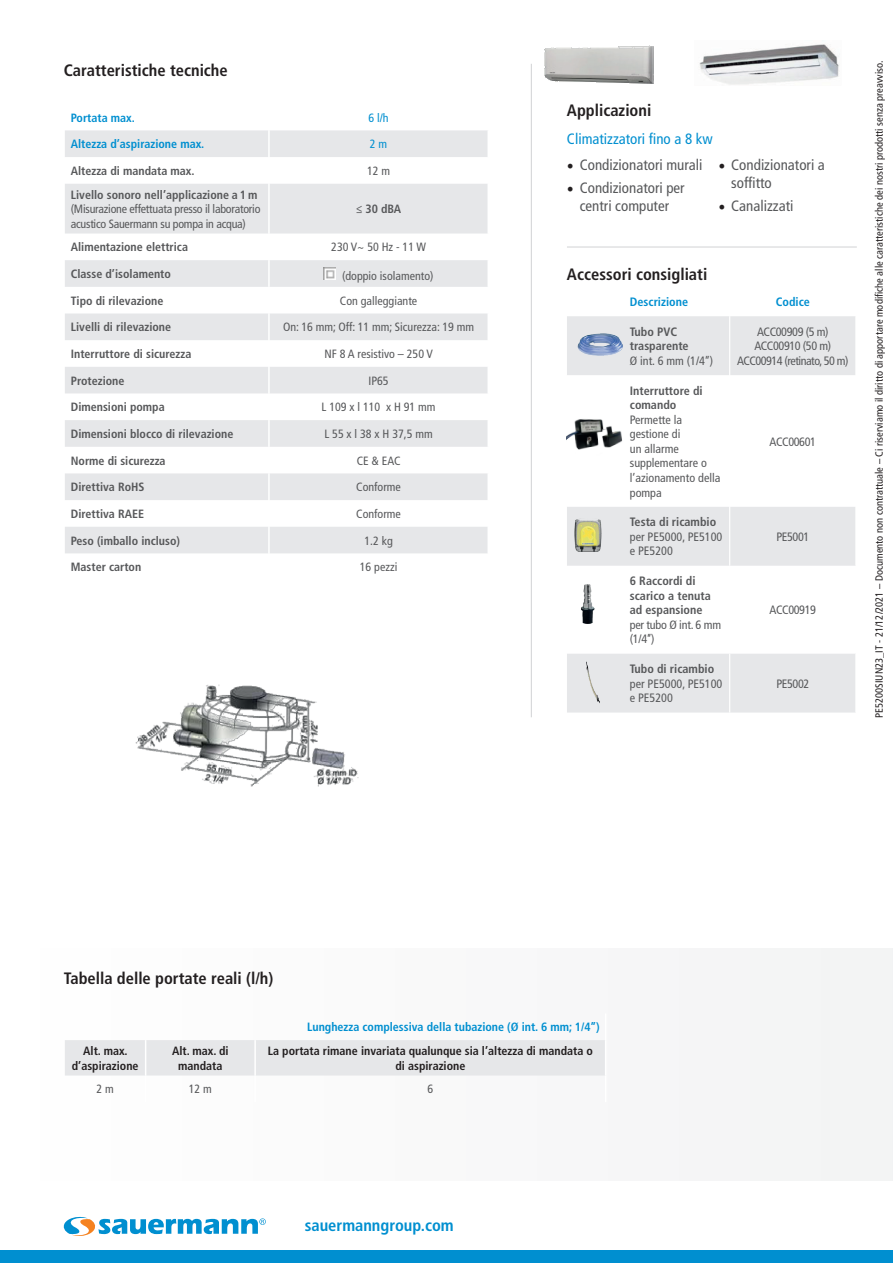
<style>
.page{position:relative;width:893px;height:1263px;background:#fff}
.page>*{position:absolute;margin:0;border:0;box-sizing:border-box;transform-origin:0 0}
.t1{font:700 condensed 16.5px "Frutiger LT Std";color:#231f20}
.t2{font:700 condensed 16.5px "Frutiger LT Std";color:#008fd0}
.t3{font:condensed 15px/18px "Frutiger LT Std";color:#57585a;text-align:center}
.t4{font:condensed 15px "Frutiger LT Std";color:#008fd0}
.t5{font:condensed 12.15px/14.5px "Frutiger LT Std";color:#57585a}
.t6{font:700 condensed 12.15px/14.5px "Frutiger LT Std";color:#57585a}
.t7{font:condensed 12.15px/14.5px "Frutiger LT Std";letter-spacing:-.04em;color:#57585a;text-align:center}
.t8{font:700 condensed 12.15px "Frutiger LT Std";color:#008fd0}
.t9{font:condensed 12.15px "Frutiger LT Std";letter-spacing:-.03em;color:#57585a}
.t10{font:700 condensed 12px "Frutiger LT Std";color:#57585a}
.t11{font:condensed 12px "Frutiger LT Std";color:#57585a}
.t12{font:condensed 12px/14.4px "Frutiger LT Std";letter-spacing:-.02em;color:#57585a}
.t13{font:700 condensed 12px/14.4px "Frutiger LT Std";color:#231f20;text-align:center}
.t14{font:700 condensed 12px "Frutiger LT Std";color:#008fd0}
.t15{font:condensed 12px "Frutiger LT Std";color:#008fd0}
.t16{font:condensed 10.5px "Frutiger LT Std";color:#231f20}
.s1{font-weight:700}
.s2{font-family:"Minion Pro";font-stretch:normal;font-size:18px;color:#231f20}
.s3{font-weight:400}
</style>
<div class="page">
<div style="left:0;top:949px;width:893px;height:231px;background:#f8f8f9"></div>
<div style="left:0;top:1251px;width:893px;height:12px;background:#008fd0"></div>
<svg style="left:64px;top:1217px;width:202px;height:19px"></svg>
<hr style="left:531px;top:64px;width:1px;height:653px;background:#d1d2d4">
<hr style="left:567px;top:247px;width:290px;height:1px;background:#d1d2d4">
<svg style="left:65px;top:130px;width:422px;height:423px;fill:#e6e7e9"></svg>
<hr style="left:268px;top:260px;width:2px;height:27px;background:#fff">
<hr style="left:268px;top:313px;width:2px;height:27px;background:#fff">
<hr style="left:268px;top:367px;width:2px;height:26px;background:#fff">
<hr style="left:268px;top:393px;width:2px;height:27px;background:#fff">
<hr style="left:268px;top:130px;width:2px;height:27px;background:#fff">
<hr style="left:268px;top:157px;width:2px;height:27px;background:#fff">
<hr style="left:268px;top:184px;width:2px;height:50px;background:#fff">
<hr style="left:268px;top:234px;width:2px;height:26px;background:#fff">
<hr style="left:268px;top:287px;width:2px;height:26px;background:#fff">
<hr style="left:268px;top:340px;width:2px;height:27px;background:#fff">
<hr style="left:268px;top:420px;width:2px;height:27px;background:#fff">
<hr style="left:268px;top:447px;width:2px;height:26px;background:#fff">
<hr style="left:268px;top:473px;width:2px;height:27px;background:#fff">
<hr style="left:268px;top:500px;width:2px;height:27px;background:#fff">
<hr style="left:268px;top:527px;width:2px;height:26px;background:#fff">
<svg style="left:324px;top:267px;width:12px;height:12px"></svg>
<img style="left:135px;top:685px;width:224px;height:101px">
<img style="left:544px;top:40px;width:295px;height:45px">
<div style="left:65px;top:1040px;width:540px;height:36px;background:#e6e7e9"></div>
<hr style="left:605px;top:1040px;width:1px;height:35px;background:#fff">
<svg style="left:567px;top:316px;width:288px;height:396px"></svg>
<hr style="left:729px;top:316px;width:1px;height:59px;background:#fff">
<hr style="left:729px;top:375px;width:1px;height:132px;background:#fff">
<hr style="left:729px;top:507px;width:1px;height:59px;background:#fff">
<hr style="left:729px;top:654px;width:1px;height:58px;background:#fff">
<img style="left:574px;top:330px;width:52px;height:31px">
<img style="left:567px;top:399px;width:61px;height:69px">
<img style="left:567px;top:500px;width:41px;height:69px">
<img style="left:572px;top:571px;width:32px;height:69px">
<img style="left:567px;top:648px;width:52px;height:65px">
<p class="t1" style="left:64px;top:61px;width:166px">Caratteristiche tecniche</p>
<p class="t14" style="left:71px;top:110px;width:66px">Portata max.</p>
<p class="t15" style="left:368px;top:110px;width:22px">6 l/h</p>
<p class="t14" style="left:71px;top:137px;width:135px">Altezza d’aspirazione max.</p>
<p class="t15" style="left:370px;top:137px;width:19px">2 m</p>
<p class="t10" style="left:71px;top:164px;width:125px">Altezza di mandata max.</p>
<p class="t11" style="left:367px;top:164px;width:25px">12 m</p>
<p class="t12" style="left:71px;top:187px;width:191px"><span class="s1">Livello sonoro nell’applicazione a 1 m </span>(Misurazione effettuata presso il laboratorio acustico Sauermann su pompa in acqua)</p>
<p class="t10" style="left:356px;top:202px;width:47px">≤ 30 dBA</p>
<p class="t10" style="left:71px;top:240px;width:119px">Alimentazione elettrica</p>
<p class="t11" style="left:331px;top:240px;width:96px">230 V~ 50 Hz - 11 W</p>
<p class="t10" style="left:71px;top:267px;width:102px">Classe d’isolamento</p>
<p class="t11" style="left:342px;top:268px;width:93px">(doppio isolamento)</p>
<p class="t10" style="left:71px;top:293px;width:94px">Tipo di rilevazione</p>
<p class="t11" style="left:340px;top:293px;width:79px">Con galleggiante</p>
<p class="t10" style="left:71px;top:320px;width:102px">Livelli di rilevazione</p>
<p class="t11" style="left:283px;top:320px;width:193px">On: 16 mm; Off: 11 mm; Sicurezza: 19 mm</p>
<p class="t10" style="left:71px;top:347px;width:122px">Interruttore di sicurezza</p>
<p class="t11" style="left:324px;top:347px;width:110px">NF 8 A resistivo – 250 V</p>
<p class="t10" style="left:71px;top:373px;width:55px">Protezione</p>
<p class="t11" style="left:368px;top:373px;width:22px">IP65</p>
<p class="t10" style="left:71px;top:400px;width:95px">Dimensioni pompa</p>
<p class="t11" style="left:322px;top:400px;width:115px">L 109 x l 110 x H 91 mm</p>
<p class="t10" style="left:71px;top:427px;width:164px">Dimensioni blocco di rilevazione</p>
<p class="t11" style="left:324px;top:427px;width:110px">L 55 x l 38 x H 37,5 mm</p>
<p class="t10" style="left:71px;top:453px;width:96px">Norme di sicurezza</p>
<p class="t11" style="left:357px;top:453px;width:45px">CE &amp; EAC</p>
<p class="t10" style="left:71px;top:480px;width:75px">Direttiva RoHS</p>
<p class="t11" style="left:356px;top:480px;width:46px">Conforme</p>
<p class="t10" style="left:71px;top:507px;width:75px">Direttiva RAEE</p>
<p class="t11" style="left:356px;top:507px;width:46px">Conforme</p>
<p class="t10" style="left:71px;top:533px;width:111px">Peso (imballo incluso)</p>
<p class="t11" style="left:364px;top:533px;width:30px">1.2 kg</p>
<p class="t10" style="left:71px;top:560px;width:72px">Master carton</p>
<p class="t11" style="left:360px;top:560px;width:39px">16 pezzi</p>
<p class="t1" style="left:567px;top:101px;width:86px">Applicazioni</p>
<p class="t4" style="left:567px;top:130px;width:147px">Climatizzatori fino a 8 kw</p>
<p class="t3" style="left:567px;top:156px;width:137px"><span class="s2">•</span> Condizionatori murali</p>
<p class="t3" style="left:567px;top:178px;width:119px"><span class="s2">•</span> Condizionatori per centri computer</p>
<p class="t3" style="left:731px;top:156px;width:95px;text-align:left;text-indent:-13px"><span class="s2">•</span> Condizionatori a soffitto</p>
<p class="t3" style="left:718px;top:196px;width:76px"><span class="s2">•</span> Canalizzati</p>
<p class="t1" style="left:567px;top:265px;width:142px">Accessori consigliati</p>
<p class="t8" style="left:630px;top:294px;width:60px">Descrizione</p>
<p class="t8" style="left:776px;top:294px;width:36px">Codice</p>
<p class="t6" style="left:630px;top:324px;width:49px">Tubo PVC</p>
<p class="t5" style="left:630px;top:339px;width:85px"><span class="s1">trasparente<br></span>Ø int. 6 mm (1/4’’)</p>
<p class="t7" style="left:737px;top:324px;width:113px">ACC00909 (5 m)<br>ACC00910 (50 m)<br>ACC00914 (retinato, 50 m)</p>
<p class="t5" style="left:630px;top:383px;width:92px"><span class="s1">Interruttore di comando<br></span>Permette la gestione di<br>un allarme supplementare o l’azionamento della pompa</p>
<p class="t5" style="left:630px;top:515px;width:94px"><span class="s1">Testa di ricambio </span>per PE5000, PE5100 e PE5200</p>
<p class="t6" style="left:630px;top:574px;width:93px">6 Raccordi di scarico a tenuta ad espansione<br><span class="s3">per tubo Ø int. 6 mm (1/4’’)</span></p>
<p class="t5" style="left:630px;top:662px;width:94px"><span class="s1">Tubo di ricambio </span>per PE5000, PE5100 e PE5200</p>
<p class="t9" style="left:770px;top:434px;width:48px">ACC00601</p>
<p class="t5" style="left:776px;top:529px;width:34px">PE5001</p>
<p class="t9" style="left:770px;top:603px;width:48px">ACC00919</p>
<p class="t5" style="left:776px;top:676px;width:34px">PE5002</p>
<p class="t16" style="left:873px;top:718px;width:659px;rotate:-90deg">PE5200SIUN23_IT - 21/12/2021 – Documento non contrattuale – Ci riserviamo il diritto di apportare modifiche alle caratteristiche dei nostri prodotti senza preavviso.</p>
<p class="t1" style="left:64px;top:968px;width:211px">Tabella delle portate reali (l/h)</p>
<p class="t14" style="left:307px;top:1020px;width:294px">Lunghezza complessiva della tubazione (Ø int. 6 mm; 1/4’’)</p>
<p class="t13" style="left:72px;top:1044px;width:68px">Alt. max. d’aspirazione</p>
<p class="t13" style="left:172px;top:1044px;width:58px">Alt. max. di</p>
<p class="t13" style="left:178px;top:1058px;width:46px">mandata</p>
<p class="t13" style="left:268px;top:1044px;width:327px">La portata rimane invariata qualunque sia l’altezza di mandata o di aspirazione</p>
<p class="t11" style="left:97px;top:1082px;width:19px">2 m</p>
<p class="t11" style="left:189px;top:1082px;width:25px">12 m</p>
<p class="t11" style="left:427px;top:1082px;width:7px">6</p>
<p class="t2" style="left:305px;top:1215px;width:150px">sauermanngroup.com</p>
</div>
